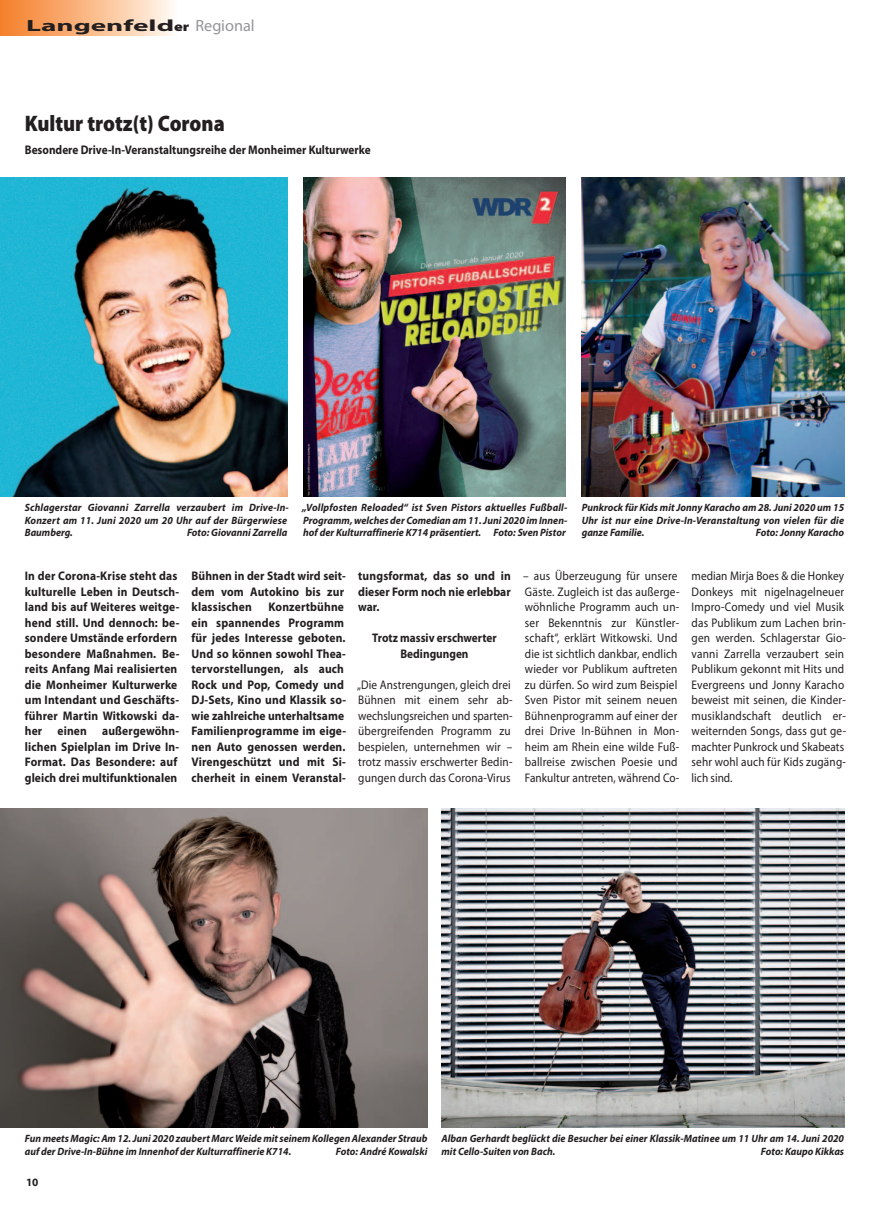
<style>
.page{position:relative;width:869px;height:1205px;background:#fff}
.page>*{position:absolute;margin:0;border:0;box-sizing:border-box;transform-origin:0 0}
.t1{font:900 22.5px "Myriad Pro";color:#231f20;scale:.9 1}
.t2{font:700 16.25px "Myriad Pro";color:#231f20;scale:1.8 1}
.t3{font:12.5px/15.5px "Myriad Pro";letter-spacing:.015em;color:#231f20;scale:.9 1}
.t4{font:700 12.5px/15.5px "Myriad Pro";letter-spacing:.015em;color:#231f20;scale:.92 1}
.t5{font:700 12.5px/15.5px "Myriad Pro";letter-spacing:.015em;color:#231f20;text-align:center;scale:.9 1}
.t6{font:700 11.25px "Myriad Pro";color:#231f20}
.t7{font:italic 700 10.62px/12.5px "Myriad Pro";color:#231f20;scale:.95 1}
.s1{font-weight:900;font-size:13px}
.s2{font-weight:400;color:#939598}
.s3{font-weight:600;font-size:7.5px;color:#fff}
</style>
<div class="page">
<div style="left:0;top:0;width:177px;height:35px;background:linear-gradient(to right,#f57d25,#fff9f1)"></div>
<img style="left:0;top:177px;width:287px;height:319px">
<img style="left:581px;top:177px;width:262px;height:319px">
<img style="left:0;top:808px;width:427px;height:319px">
<img style="left:441px;top:808px;width:402px;height:319px">
<img style="left:303px;top:177px;width:262px;height:319px">
<h2 class="t2" style="left:26px;top:20px;width:128px">Langenfeld<span class="s1">er</span> <span class="s2">Regional</span></h2>
<h1 class="t1" style="left:25px;top:115px;width:223px">Kultur trotz(t) Corona</h1>
<p class="t5" style="left:25px;top:144px;width:385px">Besondere Drive-In-Veranstaltungsreihe der Monheimer Kulturwerke</p>
<p class="t7" style="left:25px;top:502px;width:279px">Schlagerstar Giovanni Zarrella verzaubert im Drive-In-<br>Konzert am 11. Juni 2020 um 20 Uhr auf der Bürgerwiese<br>Baumberg.</p>
<p class="t7" style="left:187px;top:527px;width:107px">Foto: Giovanni Zarrella</p>
<p class="t7" style="left:302px;top:502px;width:280px;text-align:justify">„Vollpfosten Reloaded“ ist Sven Pistors aktuelles Fußball-Programm, welches der Comedian am 11. Juni 2020 im Innen - hof der Kulturraffinerie K714 präsentiert. Foto: Sven Pistor</p>
<p class="t7" style="left:581px;top:502px;width:278px;text-align:justify">Punkrock für Kids mit Jonny Karacho am 28. Juni 2020 um 15<br>Uhr ist nur eine Drive-In-Veranstaltung von vielen für die ganze Familie.</p>
<p class="t7" style="left:755px;top:527px;width:94px">Foto: Jonny Karacho</p>
<p class="t4" style="left:25px;top:569px;width:170px">In der Corona-Krise steht das kulturelle Leben in Deutsch&shy;land bis auf Weiteres weitge&shy;hend still. Und dennoch: be&shy;sondere Umstände erfordern besondere Maßnahmen. Be&shy;reits Anfang Mai realisierten die Monheimer Kulturwerke um Intendant und Geschäfts&shy;führer Martin Witkowski da&shy;her einen außergewöhn&shy;lichen Spielplan im Drive In-<br>Format. Das Besondere: auf gleich drei multifunktionalen</p>
<p class="t4" style="left:191px;top:569px;width:169px">Bühnen in der Stadt wird seit&shy;dem vom Autokino bis zur klassischen</p>
<p class="t4" style="left:191px;top:600px;width:169px;text-indent:77px">Konzertbühne ein spannendes Programm für jedes Interesse geboten.<br>Und so können sowohl Thea&shy;tervorstellungen, als auch<br>Rock und Pop, Comedy und<br>DJ-Sets, Kino und Klassik so&shy;wie zahlreiche unterhaltsame<br>Familienprogramme im eige&shy;nen Auto genossen werden.<br>Virengeschützt und mit Si&shy;cherheit in einem Veranstal-</p>
<p class="t4" style="left:358px;top:569px;width:167px;text-align:justify">tungsformat, das so und in dieser Form noch nie erlebbar war.</p>
<p class="t5" style="left:372px;top:631px;width:140px">Trotz massiv erschwerter<br>Bedingungen</p>
<p class="t3" style="left:357px;top:678px;width:174px">„Die Anstrengungen, gleich drei<br>Bühnen mit einem sehr ab&shy;wechslungsreichen und sparten&shy;übergreifenden Programm zu bespielen, unternehmen wir – trotz massiv erschwerter Bedin&shy;gungen durch das Corona-Virus</p>
<p class="t3" style="left:523px;top:569px;width:175px">– aus Überzeugung für unsere<br>Gäste. Zugleich ist das außerge&shy;wöhnliche Programm auch un&shy;ser Bekenntnis zur Künstler&shy;schaft“, erklärt Witkowski. Und die ist sichtlich dankbar, endlich wieder vor Publikum auftreten zu dürfen. So wird zum Beispiel<br>Sven Pistor mit seinem neuen<br>Bühnenprogramm auf einer der drei Drive In-Bühnen in Mon&shy;heim am Rhein eine wilde Fuß&shy;ballreise zwischen Poesie und<br>Fankultur antreten, während Co-</p>
<p class="t3" style="left:691px;top:569px;width:173px">median Mirja Boes &amp; die Honkey<br>Donkeys mit nigelnagelneuer<br>Impro-Comedy und viel Musik das Publikum zum Lachen brin&shy;gen werden. Schlagerstar Gio&shy;vanni Zarrella verzaubert sein<br>Publikum gekonnt mit Hits und<br>Evergreens und Jonny Karacho beweist mit seinen, die Kinder&shy;musiklandschaft deutlich er&shy;weiternden Songs, dass gut ge&shy;machter Punkrock und Skabeats sehr wohl auch für Kids zugäng&shy;lich sind.</p>
<p class="t7" style="left:25px;top:1133px;width:425px">Fun meets Magic: Am 12. Juni 2020 zaubert Marc Weide mit seinem Kollegen Alexander Straub auf der Drive-In-Bühne im Innenhof der Kulturraffinerie K714.</p>
<p class="t7" style="left:336px;top:1145px;width:98px">Foto: André Kowalski</p>
<p class="t6" style="left:26px;top:1178px;width:18px">10<span class="s3">··</span></p>
<p class="t7" style="left:441px;top:1133px;width:425px">Alban Gerhardt beglückt die Besucher bei einer Klassik-Matinee um 11 Uhr am 14. Juni 2020 mit Cello-Suiten von Bach.</p>
<p class="t7" style="left:760px;top:1145px;width:89px">Foto: Kaupo Kikkas</p>
</div>
